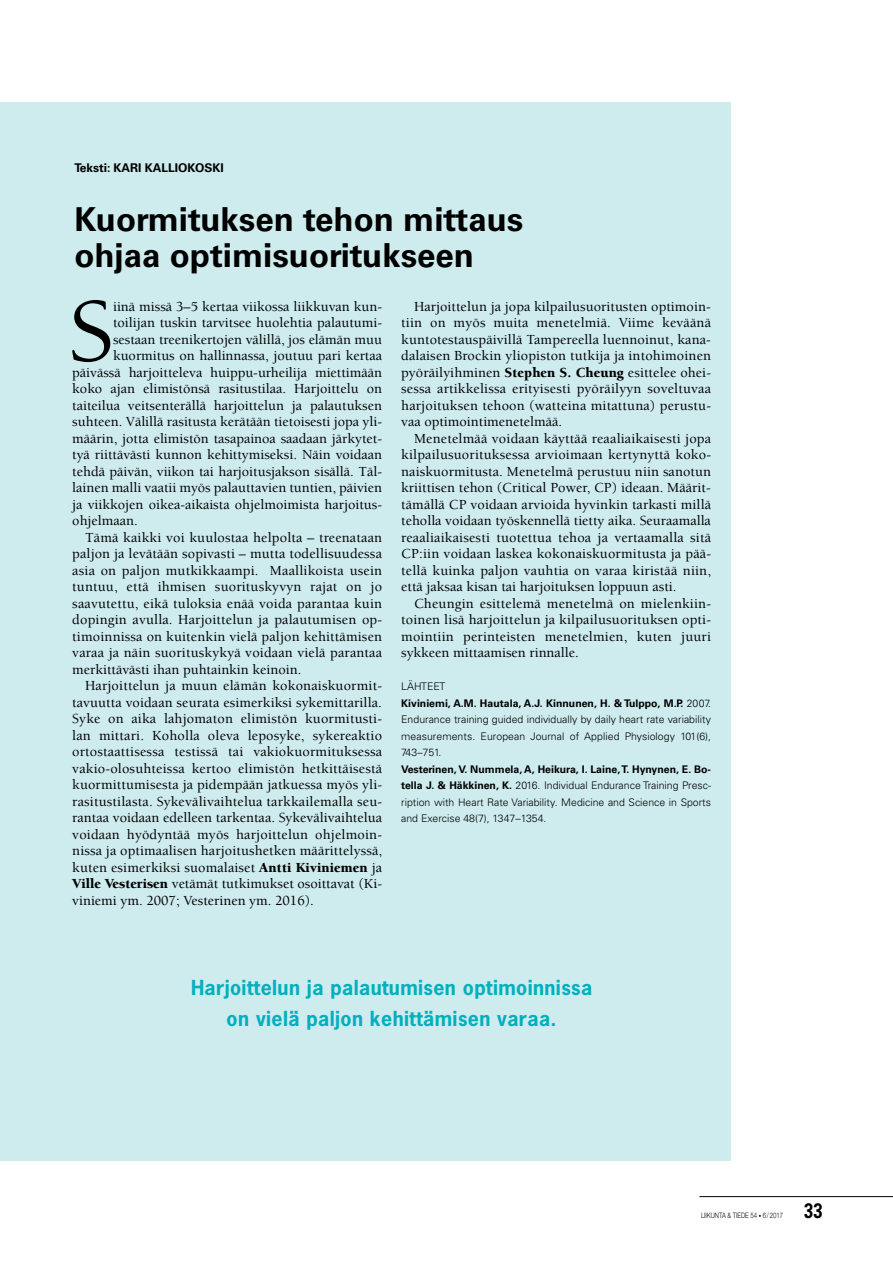
<style>
.page{position:relative;width:893px;height:1263px;background:#fff}
.page>*{position:absolute;margin:0;border:0;box-sizing:border-box;transform-origin:0 0}
.t1{font:500 92.25px "Berkeley";color:#000}
.t2{font:700 33px/36px "Univers";color:#000}
.t3{font:700 21px "Univers";color:#000;scale:.8 1}
.t4{font:700 19.5px/31.5px "News Gothic";letter-spacing:.02em;color:#00b0bd;text-align:center}
.t5{font:500 14.25px/16.5px "Berkeley";letter-spacing:.005em;color:#000;text-align:justify}
.t6{font:700 12px "Univers";color:#000}
.t7{font:300 10.5px/16.5px "Univers";color:#000}
.t8{font:300 7.5px "Helvetica Neue";color:#000;scale:.8 1}
.s1{font-weight:900}
.s2{font-weight:700}
.s3{font-size:6px}
</style>
<div class="page">
<div style="left:0;top:102px;width:730px;height:1059px;background:#ceebee"></div>
<hr style="left:699px;top:1196px;width:194px;height:1px;background:#000">
<p class="t6" style="left:74px;top:161px;width:151px">Teksti: KARI KALLIOKOSKI</p>
<h2 class="t2" style="left:74px;top:202px;width:451px">Kuormituksen tehon mittaus ohjaa optimisuoritukseen</h2>
<h1 class="t1" style="left:69px;top:283px;width:46px">S</h1>
<p class="t5" style="left:113px;top:298px;width:271px">iinä missä 3–5 kertaa viikossa liikkuvan kun-</p>
<p class="t5" style="left:401px;top:298px;width:311px;text-indent:13px">Harjoittelun ja jopa kilpailusuoritusten optimoin&shy;tiin on myös muita menetelmiä. Viime keväänä kuntotestauspäivillä Tampereella luennoinut, kana&shy;dalaisen Brockin yliopiston tutkija ja intohimoinen pyöräilyihminen <span class="s1">Stephen S. Cheung</span> esittelee ohei&shy;sessa artikkelissa erityisesti pyöräilyyn soveltuvaa harjoituksen tehoon (watteina mitattuna) perustu&shy;vaa optimointimenetelmää.</p>
<p class="t5" style="left:401px;top:430px;width:311px;text-indent:13px">Menetelmää voidaan käyttää reaaliaikaisesti jopa kilpailusuorituksessa arvioimaan kertynyttä koko&shy;naiskuormitusta. Menetelmä perustuu niin sanotun kriittisen tehon (Critical Power, CP) ideaan. Määrit&shy;tämällä CP voidaan arvioida hyvinkin tarkasti millä teholla voidaan työskennellä tietty aika. Seuraamalla reaaliaikaisesti tuotettua tehoa ja vertaamalla sitä CP:iin voidaan laskea kokonaiskuormitusta ja pää&shy;tellä kuinka paljon vauhtia on varaa kiristää niin, että jaksaa kisan tai harjoituksen loppuun asti.</p>
<p class="t5" style="left:401px;top:595px;width:311px;text-indent:13px">Cheungin esittelemä menetelmä on mielenkiin&shy;toinen lisä harjoittelun ja kilpailusuorituksen opti&shy;mointiin perinteisten menetelmien, kuten juuri sykkeen mittaamisen rinnalle.</p>
<p class="t7" style="left:401px;top:678px;width:311px">LÄHTEET<br><span class="s2">Kiviniemi, A.M. Hautala, A.J. Kinnunen, H. &amp; Tulppo, M.P.</span> 2007.<br>Endurance training guided individually by daily heart rate variability measurements. European Journal of Applied Physiology 101(6), 743–751.</p>
<p class="t7" style="left:401px;top:761px;width:311px;text-align:justify"><span class="s2">Vesterinen, V. Nummela, A, Heikura, I. Laine, T. Hynynen, E. Bo&shy;tella J. &amp; Häkkinen, K.</span> 2016. Individual Endurance Training Presc&shy;ription with Heart Rate Variability. Medicine and Science in Sports and Exercise 48(7), 1347–1354.</p>
<p class="t5" style="left:113px;top:315px;width:271px">toilijan tuskin tarvitsee huolehtia palautumi-</p>
<p class="t5" style="left:113px;top:331px;width:271px">sestaan treenikertojen välillä, jos elämän muu</p>
<p class="t5" style="left:113px;top:348px;width:271px">kuormitus on hallinnassa, joutuu pari kertaa</p>
<p class="t5" style="left:72px;top:364px;width:311px">päivässä harjoitteleva huippu-urheilija miettimään</p>
<p class="t5" style="left:72px;top:381px;width:311px">koko ajan elimistönsä rasitustilaa. Harjoittelu on</p>
<p class="t5" style="left:72px;top:397px;width:311px">taiteilua veitsenterällä harjoittelun ja palautuksen</p>
<p class="t5" style="left:72px;top:414px;width:311px">suhteen. Välillä rasitusta kerätään tietoisesti jopa yli-</p>
<p class="t5" style="left:72px;top:430px;width:311px">määrin, jotta elimistön tasapainoa saadaan järkytet-</p>
<p class="t5" style="left:72px;top:447px;width:311px">tyä riittävästi kunnon kehittymiseksi. Näin voidaan</p>
<p class="t5" style="left:72px;top:463px;width:311px">tehdä päivän, viikon tai harjoitusjakson sisällä. Täl-</p>
<p class="t5" style="left:72px;top:480px;width:311px">lainen malli vaatii myös palauttavien tuntien, päivien</p>
<p class="t5" style="left:72px;top:496px;width:311px">ja viikkojen oikea-aikaista ohjelmoimista harjoitus-</p>
<p class="t5" style="left:72px;top:513px;width:67px">ohjelmaan.</p>
<p class="t5" style="left:85px;top:529px;width:299px">Tämä kaikki voi kuulostaa helpolta – treenataan</p>
<p class="t5" style="left:72px;top:546px;width:311px">paljon ja levätään sopivasti – mutta todellisuudessa</p>
<p class="t5" style="left:72px;top:562px;width:311px">asia on paljon mutkikkaampi. Maallikoista usein</p>
<p class="t5" style="left:72px;top:579px;width:311px">tuntuu, että ihmisen suorituskyvyn rajat on jo</p>
<p class="t5" style="left:72px;top:595px;width:311px">saavutettu, eikä tuloksia enää voida parantaa kuin</p>
<p class="t5" style="left:72px;top:612px;width:311px">dopingin avulla. Harjoittelun ja palautumisen op-</p>
<p class="t5" style="left:72px;top:628px;width:311px">timoinnissa on kuitenkin vielä paljon kehittämisen</p>
<p class="t5" style="left:72px;top:645px;width:311px">varaa ja näin suorituskykyä voidaan vielä parantaa</p>
<p class="t5" style="left:72px;top:661px;width:231px">merkittävästi ihan puhtainkin keinoin.</p>
<p class="t5" style="left:85px;top:678px;width:299px">Harjoittelun ja muun elämän kokonaiskuormit-</p>
<p class="t5" style="left:72px;top:694px;width:311px">tavuutta voidaan seurata esimerkiksi sykemittarilla.</p>
<p class="t5" style="left:72px;top:711px;width:311px">Syke on aika lahjomaton elimistön kuormitusti-</p>
<p class="t5" style="left:72px;top:727px;width:311px">lan mittari. Koholla oleva leposyke, sykereaktio</p>
<p class="t5" style="left:72px;top:744px;width:311px">ortostaattisessa testissä tai vakiokuormituksessa</p>
<p class="t5" style="left:72px;top:760px;width:311px">vakio-olosuhteissa kertoo elimistön hetkittäisestä</p>
<p class="t5" style="left:72px;top:777px;width:311px">kuormittumisesta ja pidempään jatkuessa myös yli-</p>
<p class="t5" style="left:72px;top:793px;width:312px">rasitustilasta. Sykevälivaihtelua tarkkailemalla seu-</p>
<p class="t5" style="left:72px;top:810px;width:311px">rantaa voidaan edelleen tarkentaa. Sykevälivaihtelua</p>
<p class="t5" style="left:72px;top:826px;width:311px">voidaan hyödyntää myös harjoittelun ohjelmoin-</p>
<p class="t5" style="left:72px;top:843px;width:311px">nissa ja optimaalisen harjoitushetken määrittelyssä,</p>
<p class="t5" style="left:72px;top:859px;width:311px">kuten esimerkiksi suomalaiset <span class="s1">Antti Kiviniemen</span> ja</p>
<p class="t5" style="left:72px;top:876px;width:311px"><span class="s1">Ville Vesterisen</span> vetämät tutkimukset osoittavat (Ki-</p>
<p class="t5" style="left:72px;top:892px;width:243px">viniemi ym. 2007; Vesterinen ym. 2016).</p>
<h3 class="t4" style="left:191px;top:971px;width:403px">Harjoittelun ja palautumisen optimoinnissa on vielä paljon kehittämisen varaa.</h3>
<p class="t8" style="left:701px;top:1211px;width:104px">LIIKUNTA &amp; TIEDE 54 <span class="s3">•</span> 6/2017</p>
<h3 class="t3" style="left:804px;top:1199px;width:25px">33</h3>
</div>
